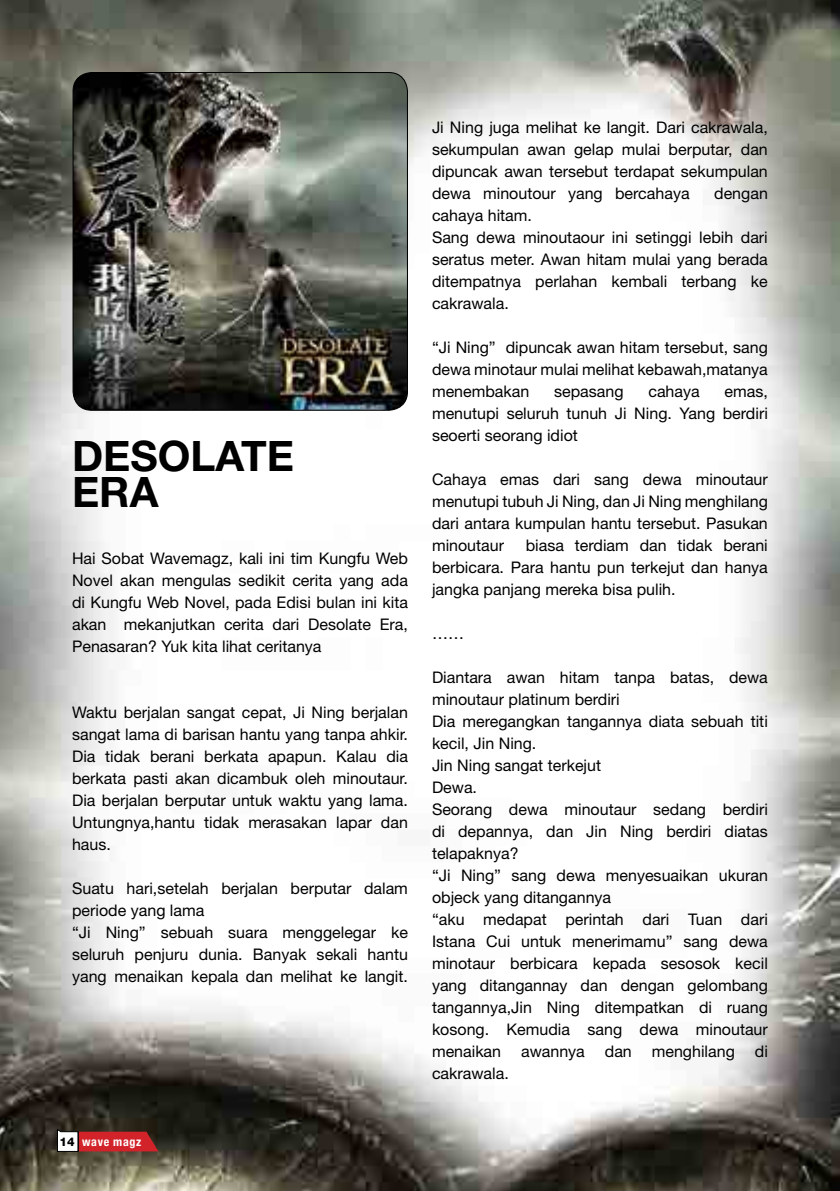
<style>
.page{position:relative;width:840px;height:1191px;background:#fff}
.page>*{position:absolute;margin:0;border:0;box-sizing:border-box;transform-origin:0 0}
.t1{font:700 42px/36px "Helvetica Neue LT Std";color:#000}
.t2{font:16px/22px "Helvetica Neue LT Std";color:#000;text-align:justify}
.t3{font:700 condensed 12px "Helvetica Neue LT Std";letter-spacing:.055em;color:#fff}
.s1{font-weight:800;font-stretch:normal;color:#000}
</style>
<div class="page">
<img style="left:0;top:0;width:839px;height:1191px">
<svg style="left:56px;top:1128px;width:102px;height:24px;background:#ad4445"></svg>
<img style="left:73px;top:73px;width:334px;height:337px">
<div style="left:72px;top:72px;width:336px;height:339px;border:1px solid #000;border-radius:19px"></div>
<h1 class="t1" style="left:72px;top:437px;width:223px">DESOLATE<br>ERA</h1>
<p class="t2" style="left:72px;top:547px;width:337px">Hai Sobat Wavemagz, kali ini tim Kungfu Web Novel akan mengulas sedikit cerita yang ada di Kungfu Web Novel, pada Edisi bulan ini kita akan mekanjutkan cerita dari Desolate Era, Penasaran? Yuk kita lihat ceritanya</p>
<p class="t2" style="left:72px;top:701px;width:337px">Waktu berjalan sangat cepat, Ji Ning berjalan sangat lama di barisan hantu yang tanpa ahkir.<br>Dia tidak berani berkata apapun. Kalau dia berkata pasti akan dicambuk oleh minoutaur.<br>Dia berjalan berputar untuk waktu yang lama.<br>Untungnya,hantu tidak merasakan lapar dan haus.</p>
<p class="t2" style="left:72px;top:877px;width:337px;text-align:left">Suatu hari,setelah berjalan berputar dalam periode yang lama<br>“Ji Ning” sebuah suara menggelegar ke seluruh penjuru dunia. Banyak sekali hantu yang menaikan kepala dan melihat ke langit.</p>
<p class="t3" style="left:59px;top:1134px;width:83px"><span class="s1">14</span> wave magz</p>
<p class="t2" style="left:432px;top:116px;width:337px">Ji Ning juga melihat ke langit. Dari cakrawala, sekumpulan awan gelap mulai berputar, dan dipuncak awan tersebut terdapat sekumpulan dewa minoutour yang bercahaya</p>
<p class="t2" style="left:713px;top:182px;width:55px">dengan</p>
<p class="t2" style="left:432px;top:204px;width:337px;text-align:left">cahaya hitam.<br>Sang dewa minoutaour ini setinggi lebih dari seratus meter. Awan hitam mulai yang berada ditempatnya perlahan kembali terbang ke cakrawala.</p>
<p class="t2" style="left:432px;top:336px;width:337px">“Ji Ning” dipuncak awan hitam tersebut, sang dewa minotaur mulai melihat kebawah,matanya menembakan</p>
<p class="t2" style="left:554px;top:380px;width:71px">sepasang</p>
<p class="t2" style="left:648px;top:380px;width:53px">cahaya</p>
<p class="t2" style="left:432px;top:380px;width:337px;text-indent:292px">emas, menutupi seluruh tunuh Ji Ning. Yang berdiri seoerti seorang idiot</p>
<p class="t2" style="left:432px;top:468px;width:337px">Cahaya emas dari sang dewa minoutaur menutupi tubuh Ji Ning, dan Ji Ning menghilang dari antara kumpulan hantu tersebut. Pasukan minoutaur</p>
<p class="t2" style="left:432px;top:534px;width:337px;text-indent:94px">biasa terdiam dan tidak berani berbicara. Para hantu pun terkejut dan hanya jangka panjang mereka bisa pulih.</p>
<p class="t2" style="left:432px;top:622px;width:33px">……</p>
<p class="t2" style="left:432px;top:666px;width:337px;text-align:left">Diantara awan hitam tanpa batas, dewa minoutaur platinum berdiri<br>Dia meregangkan tangannya diata sebuah titi kecil, Jin Ning.<br>Jin Ning sangat terkejut<br>Dewa.<br>Seorang dewa minoutaur sedang berdiri di depannya, dan Jin Ning berdiri diatas telapaknya?<br>“Ji Ning” sang dewa menyesuaikan ukuran objeck yang ditangannya<br>“aku medapat perintah dari Tuan dari<br>Istana Cui untuk menerimamu” sang dewa minotaur berbicara kepada sesosok kecil yang ditangannay dan dengan gelombang tangannya,Jin Ning ditempatkan di ruang kosong. Kemudia sang dewa minoutaur menaikan awannya dan menghilang di cakrawala.</p>
</div>
